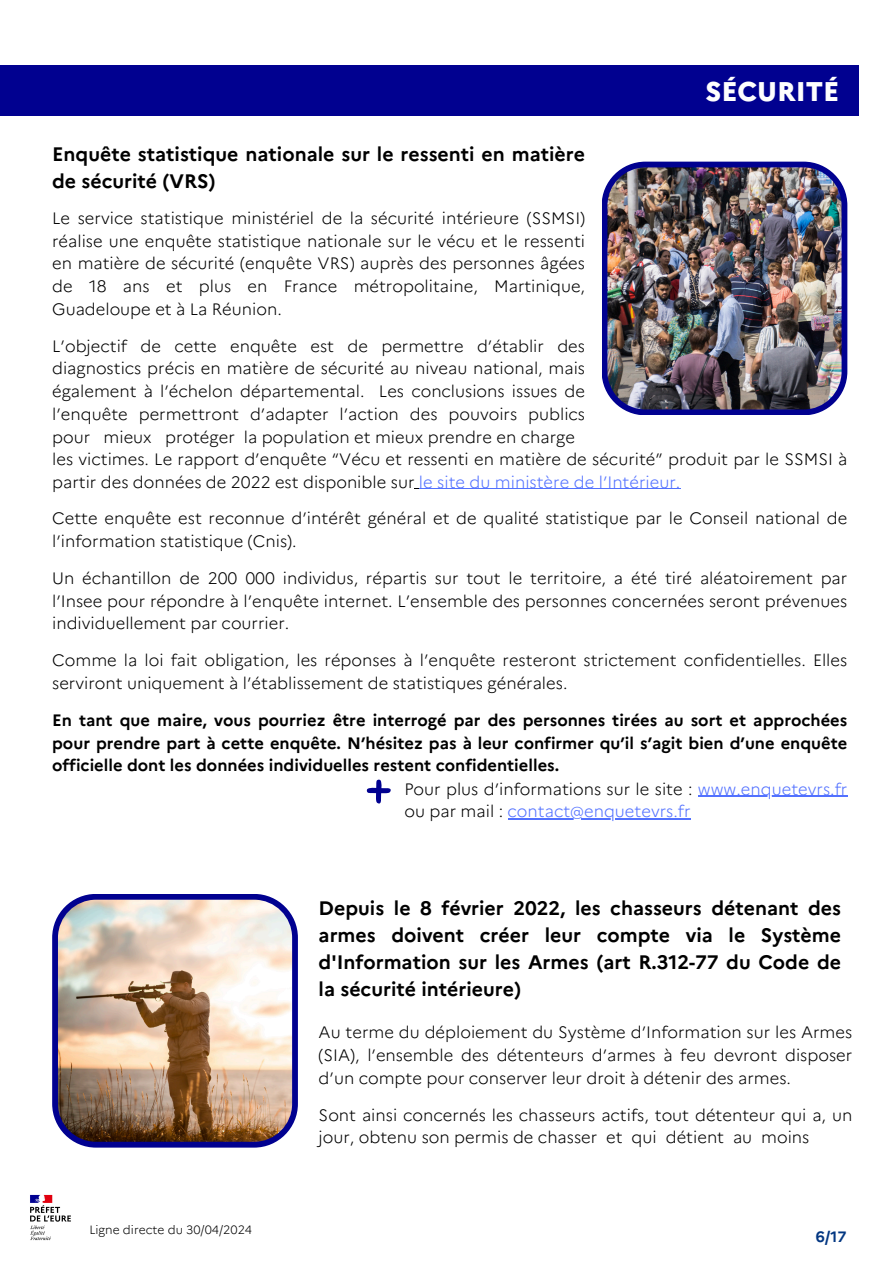
<style>
.page{position:relative;width:894px;height:1264px;background:#fff}
.page>*{position:absolute;margin:0;border:0;box-sizing:border-box;transform-origin:0 0}
.t1{font:800 27px "Marianne";color:#fefefe}
.t2{font:700 19.5px/27px "Marianne";color:#000}
.t3{font:300 16.5px/22.8px "Marianne";color:#000}
.t4{font:700 16.5px/22.8px "Marianne";color:#000;text-align:justify}
.t5{font:300 16.5px "Marianne";color:#5271ff}
.t6{font:700 15px "Marianne";color:#033782}
.t7{font:300 12px "Marianne";color:#000}
.s1{color:#5271ff}
.s2{color:#000}
</style>
<div class="page">
<img style="left:30px;top:1194px;width:41px;height:47px">
<img style="left:602px;top:162px;width:245px;height:253px">
<div style="left:0;top:65px;width:858px;height:51px;background:#010190"></div>
<svg style="left:366px;top:779px;width:24px;height:24px"></svg>
<hr style="left:419px;top:488px;width:261px;height:1px;background:#5271ff">
<hr style="left:697px;top:795px;width:150px;height:1px;background:#5271ff">
<hr style="left:507px;top:818px;width:183px;height:1px;background:#5271ff">
<img style="left:52px;top:894px;width:246px;height:253px">
<h4 class="t2" style="left:52px;top:140px;width:534px">Enquête statistique nationale sur le ressenti en matière de sécurité (VRS)</h4>
<h4 class="t3" style="left:52px;top:206px;width:534px;text-align:justify">Le service statistique ministériel de la sécurité intérieure (SSMSI) réalise une enquête statistique nationale sur le vécu et le ressenti en matière de sécurité (enquête VRS) auprès des personnes âgées de 18 ans et plus en France métropolitaine, Martinique, Guadeloupe et à La Réunion.</h4>
<p class="t3" style="left:52px;top:334px;width:534px;text-align:justify">L’objectif de cette enquête est de permettre d’établir des diagnostics précis en matière de sécurité au niveau national, mais également à l’échelon départemental. Les conclusions issues de l’enquête permettront d’adapter l’action des pouvoirs publics pour mieux protéger</p>
<p class="t3" style="left:244px;top:425px;width:332px">la population et mieux prendre en charge</p>
<h4 class="t1" style="left:705px;top:70px;width:135px">SÉCURITÉ</h4>
<h4 class="t3" style="left:52px;top:447px;width:796px">les victimes. Le rapport d’enquête “Vécu et ressenti en matière de sécurité” produit par le SSMSI à partir des données de 2022 est disponible sur <span class="s1">le site du ministère de l’Intérieur.</span></h4>
<p class="t3" style="left:52px;top:507px;width:796px">Cette enquête est reconnue d’intérêt général et de qualité statistique par le Conseil national de l’information statistique (Cnis).</p>
<p class="t3" style="left:52px;top:566px;width:796px;text-align:justify">Un échantillon de 200 000 individus, répartis sur tout le territoire, a été tiré aléatoirement par l’Insee pour répondre à l’enquête internet. L’ensemble des personnes concernées seront prévenues individuellement par courrier.</p>
<h4 class="t3" style="left:52px;top:649px;width:796px">Comme la loi fait obligation, les réponses à l’enquête resteront strictement confidentielles. Elles serviront uniquement à l’établissement de statistiques générales.</h4>
<h4 class="t4" style="left:52px;top:708px;width:796px">En tant que maire, vous pourriez être interrogé par des personnes tirées au sort et approchées pour prendre part à cette enquête. N’hésitez pas à leur confirmer qu’il s’agit bien d’une enquête officielle dont les données individuelles restent confidentielles.</h4>
<h2 class="t3" style="left:404px;top:777px;width:444px">Pour plus d’informations sur le site : <span class="s1">www.enquetevrs.fr</span></h2>
<h4 class="t5" style="left:404px;top:801px;width:287px"><span class="s2">ou par mail :</span> contact@enquetevrs.fr</h4>
<p class="t7" style="left:89px;top:1222px;width:164px">Ligne directe du 30/04/2024</p>
<p class="t2" style="left:318px;top:894px;width:524px;text-align:justify">Depuis le 8 février 2022, les chasseurs détenant des armes doivent créer leur compte via le Système d'Information sur les Armes (art R.312-77 du Code de la sécurité intérieure)</p>
<h3 class="t3" style="left:318px;top:1020px;width:535px;text-align:justify">Au terme du déploiement du Système d’Information sur les Armes (SIA), l’ensemble des détenteurs d’armes à feu devront disposer d’un compte pour conserver leur droit à détenir des armes.</h3>
<p class="t3" style="left:318px;top:1103px;width:535px">Sont ainsi concernés les chasseurs actifs, tout détenteur qui a, un jour, obtenu son permis de chasser et qui détient au moins</p>
<p class="t6" style="left:815px;top:1227px;width:32px">6/17</p>
</div>
